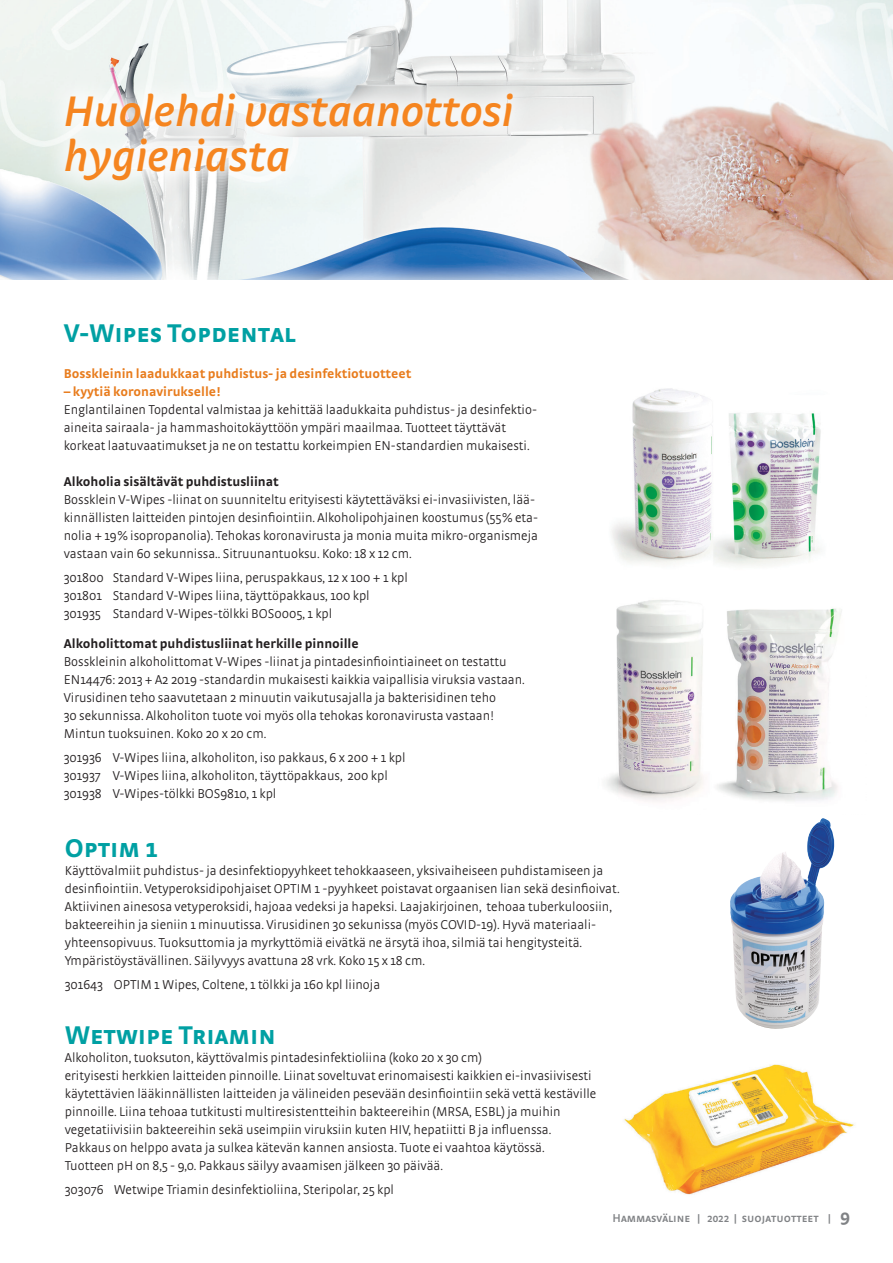
<style>
.page{position:relative;width:893px;height:1263px;background:#fff}
.page>*{position:absolute;margin:0;border:0;box-sizing:border-box;transform-origin:0 0}
.t1{font:italic 600 45px/45px "Strada";color:#f58520}
.t2{font:700 27px "Strada SC";color:#00a0a3}
.t3{font:300 13.5px/18px "Strada";color:#231f20}
.t4{font:700 13.5px "Strada";color:#231f20}
.t5{font:700 13.5px "Strada";color:#e87c1d}
.t6{font:600 12px "Strada SC";color:#808285}
.s1{font-family:"Strada";font-weight:700;font-size:18px}
</style>
<div class="page">
<img style="left:730px;top:818px;width:105px;height:211px">
<img style="left:612px;top:388px;width:209px;height:178px">
<img style="left:606px;top:600px;width:236px;height:201px">
<img style="left:624px;top:1064px;width:231px;height:131px">
<img style="left:0;top:0;width:893px;height:279px">
<div style="left:42px;top:69px;width:495px;height:134px;background:#fff;opacity:.75"></div>
<h1 class="t1" style="left:64px;top:87px;width:451px">Huolehdi vastaanottosi hygieniasta</h1>
<h2 class="t2" style="left:64px;top:317px;width:234px">V-Wipes Topdental</h2>
<p class="t5" style="left:64px;top:365px;width:349px">Bosskleinin laadukkaat puhdistus- ja desinfektiotuotteet</p>
<p class="t5" style="left:64px;top:383px;width:158px">– kyytiä koronavirukselle!</p>
<p class="t3" style="left:64px;top:400px;width:475px">Englantilainen Topdental valmistaa ja kehittää laadukkaita puhdistus- ja desinfektio&shy;aineita sairaala- ja hammashoitokäyttöön ympäri maailmaa. Tuotteet täyttävät korkeat laatuvaatimukset ja ne on testattu korkeimpien EN-standardien mukaisesti.</p>
<p class="t4" style="left:64px;top:473px;width:216px">Alkoholia sisältävät puhdistusliinat</p>
<p class="t3" style="left:64px;top:490px;width:476px">Bossklein V-Wipes -liinat on suunniteltu erityisesti käytettäväksi ei-invasiivisten, lää&shy;kinnällisten laitteiden pintojen desinfiointiin. Alkoholipohjainen koostumus (55% eta&shy;nolia + 19% isopropanolia). Tehokas koronavirusta ja monia muita mikro-organismeja vastaan vain 60 sekunnissa.. Sitruunantuoksu. Koko: 18 x 12 cm.</p>
<p class="t3" style="left:64px;top:568px;width:346px">301800 Standard V-Wipes liina, peruspakkaus, 12 x 100 + 1 kpl<br>301801 Standard V-Wipes liina, täyttöpakkaus, 100 kpl<br>301935 Standard V-Wipes-tölkki BOS0005, 1 kpl</p>
<p class="t4" style="left:64px;top:635px;width:296px">Alkoholittomat puhdistusliinat herkille pinnoille</p>
<p class="t3" style="left:64px;top:652px;width:463px">Bosskleinin alkoholittomat V-Wipes -liinat ja pintadesinfiointiaineet on testattu EN14476: 2013 + A2 2019 -standardin mukaisesti kaikkia vaipallisia viruksia vastaan.<br>Virusidinen teho saavutetaan 2 minuutin vaikutusajalla ja bakterisidinen teho<br>30 sekunnissa. Alkoholiton tuote voi myös olla tehokas koronavirusta vastaan!<br>Mintun tuoksuinen. Koko 20 x 20 cm.</p>
<p class="t3" style="left:64px;top:748px;width:343px">301936 V-Wipes liina, alkoholiton, iso pakkaus, 6 x 200 + 1 kpl<br>301937 V-Wipes liina, alkoholiton, täyttöpakkaus, 200 kpl<br>301938 V-Wipes-tölkki BOS9810, 1 kpl</p>
<h2 class="t2" style="left:65px;top:831px;width:94px">Optim 1</h2>
<p class="t3" style="left:65px;top:861px;width:556px">Käyttövalmiit puhdistus- ja desinfektiopyyhkeet tehokkaaseen, yksivaiheiseen puhdistamiseen ja desinfiointiin. Vetyperoksidipohjaiset OPTIM 1 -pyyhkeet poistavat orgaanisen lian sekä desinfioivat.<br>Aktiivinen ainesosa vetyperoksidi, hajoaa vedeksi ja hapeksi. Laajakirjoinen, tehoaa tuberkuloosiin, bakteereihin ja sieniin 1 minuutissa. Virusidinen 30 sekunissa (myös COVID-19). Hyvä materiaali&shy;yhteensopivuus. Tuoksuttomia ja myrkyttömiä eivätkä ne ärsytä ihoa, silmiä tai hengitysteitä.<br>Ympäristöystävällinen. Säilyvyys avattuna 28 vrk. Koko 15 x 18 cm.</p>
<p class="t3" style="left:65px;top:975px;width:317px">301643 OPTIM 1 Wipes, Coltene, 1 tölkki ja 160 kpl liinoja</p>
<h2 class="t2" style="left:65px;top:1019px;width:212px">Wetwipe Triamin</h2>
<p class="t3" style="left:65px;top:1048px;width:533px">Alkoholiton, tuoksuton, käyttövalmis pintadesinfektioliina (koko 20 x 30 cm)<br>erityisesti herkkien laitteiden pinnoille. Liinat soveltuvat erinomaisesti kaikkien ei-invasiivisesti käytettävien lääkinnällisten laitteiden ja välineiden pesevään desinfiointiin sekä vettä kestäville pinnoille. Liina tehoaa tutkitusti multiresistentteihin bakteereihin (MRSA, ESBL) ja muihin vegetatiivisiin bakteereihin sekä useimpiin viruksiin kuten HIV, hepatiitti B ja influenssa.<br>Pakkaus on helppo avata ja sulkea kätevän kannen ansiosta. Tuote ei vaahtoa käytössä.<br>Tuotteen pH on 8,5 - 9,0. Pakkaus säilyy avaamisen jälkeen 30 päivää.</p>
<p class="t3" style="left:65px;top:1180px;width:331px">303076 Wetwipe Triamin desinfektioliina, Steripolar, 25 kpl</p>
<p class="t6" style="left:613px;top:1211px;width:239px">Hammasväline | 2022 | suojatuotteet | <span class="s1">9</span></p>
</div>
